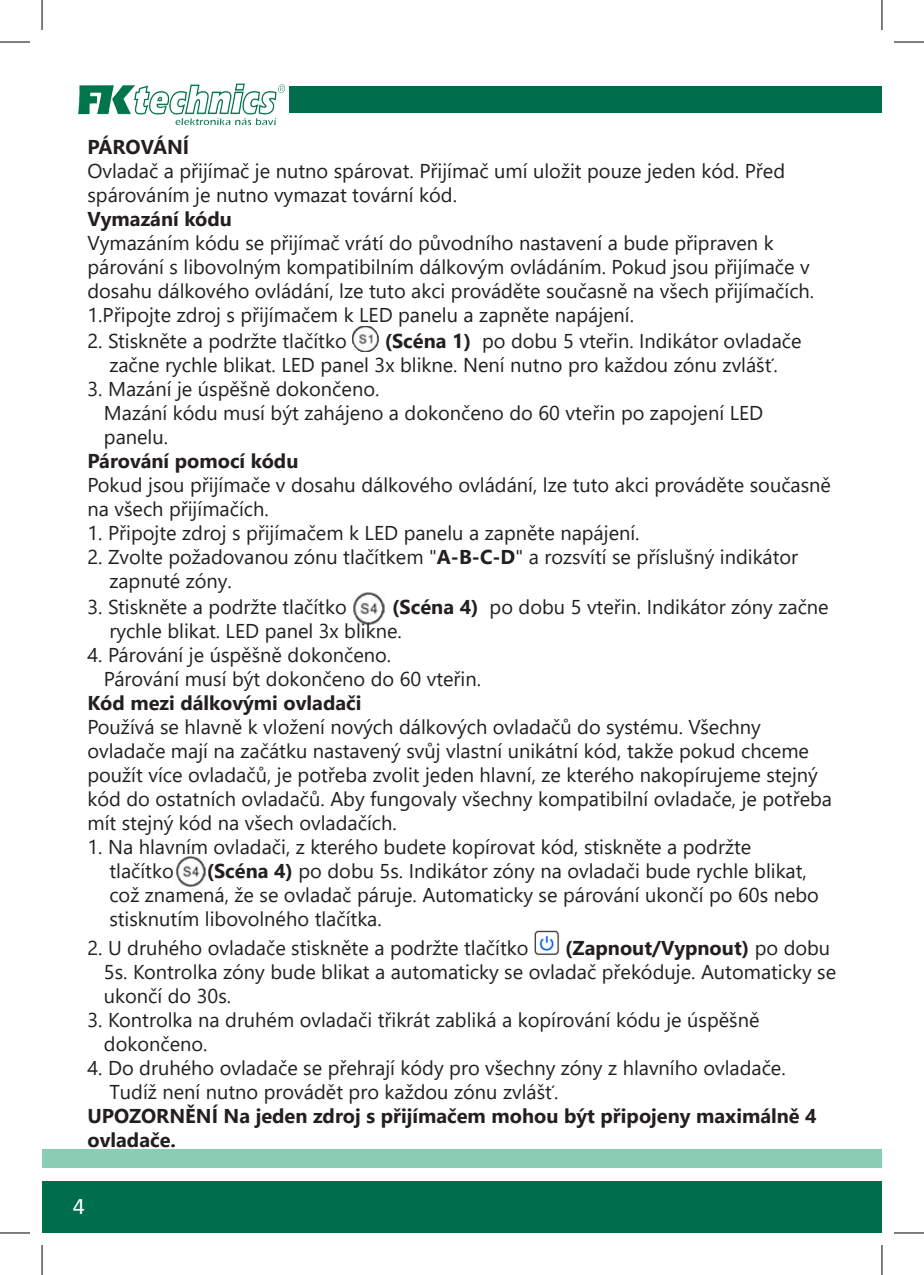
<style>
.page{position:relative;width:924px;height:1275px;background:#fff}
.page>*{position:absolute;margin:0;border:0;box-sizing:border-box;transform-origin:0 0}
.t1{font:24px "Calibri";color:#fff}
.t2{font:20px/24px "Segoe UI";color:#231f20}
.t3{font:700 20px/24px "Segoe UI";color:#231f20}
.s1{font-weight:700}
</style>
<div class="page">
<img style="left:78px;top:83px;width:207px;height:42px">
<div style="left:42px;top:1182px;width:839px;height:51px;background:#006e4a"></div>
<div style="left:42px;top:1149px;width:839px;height:18px;background:#89ceb4"></div>
<div style="left:289px;top:86px;width:592px;height:26px;background:#006e4a"></div>
<img style="left:352px;top:326px;width:27px;height:26px">
<img style="left:353px;top:592px;width:32px;height:33px">
<img style="left:534px;top:930px;width:25px;height:25px">
<img style="left:176px;top:856px;width:30px;height:31px">
<hr style="left:0;top:42px;width:30px;height:1px;background:#000">
<hr style="left:893px;top:42px;width:30px;height:1px;background:#000">
<hr style="left:0;top:1232px;width:30px;height:1px;background:#000">
<hr style="left:893px;top:1232px;width:30px;height:1px;background:#000">
<hr style="left:42px;top:0;width:1px;height:30px;background:#000">
<hr style="left:42px;top:1245px;width:1px;height:30px;background:#000">
<hr style="left:881px;top:0;width:1px;height:30px;background:#000">
<hr style="left:881px;top:1245px;width:1px;height:30px;background:#000">
<p class="t3" style="left:87px;top:133px;width:103px">PÁROVÁNÍ</p>
<p class="t2" style="left:87px;top:157px;width:699px">Ovladač a přijímač je nutno spárovat. Přijímač umí uložit pouze jeden kód. Před spárováním je nutno vymazat tovární kód.</p>
<p class="t3" style="left:87px;top:205px;width:146px">Vymazání kódu</p>
<p class="t2" style="left:87px;top:229px;width:728px">Vymazáním kódu se přijímač vrátí do původního nastavení a bude připraven k párování s libovolným kompatibilním dálkovým ovládáním. Pokud jsou přijímače v dosahu dálkového ovládání, lze tuto akci prováděte současně na všech přijímačích.<br>1.Připojte zdroj s přijímačem k LED panelu a zapněte napájení.</p>
<p class="t2" style="left:87px;top:327px;width:261px">2. Stiskněte a podržte tlačítko</p>
<p class="t2" style="left:109px;top:327px;width:693px;text-indent:275px"><span class="s1">(Scéna 1)</span> po dobu 5 vteřin. Indikátor ovladače začne rychle blikat. LED panel 3x blikne. Není nutno pro každou zónu zvlášť.</p>
<p class="t2" style="left:87px;top:375px;width:293px">3. Mazání je úspěšně dokončeno.</p>
<p class="t2" style="left:104px;top:399px;width:660px">Mazání kódu musí být zahájeno a dokončeno do 60 vteřin po zapojení LED panelu.</p>
<p class="t3" style="left:87px;top:447px;width:212px">Párování pomocí kódu</p>
<p class="t2" style="left:87px;top:471px;width:744px">Pokud jsou přijímače v dosahu dálkového ovládání, lze tuto akci prováděte současně na všech přijímačích.</p>
<p class="t2" style="left:87px;top:519px;width:553px">1. Připojte zdroj s přijímačem k LED panelu a zapněte napájení.</p>
<p class="t2" style="left:109px;top:543px;width:690px;text-indent:-22px">2. Zvolte požadovanou zónu tlačítkem "<span class="s1">A-B-C-D</span>" a rozsvítí se příslušný indikátor zapnuté zóny.</p>
<p class="t2" style="left:87px;top:593px;width:261px">3. Stiskněte a podržte tlačítko</p>
<p class="t2" style="left:109px;top:593px;width:720px;text-indent:283px"><span class="s1">(Scéna 4)</span> po dobu 5 vteřin. Indikátor zóny začne rychle blikat. LED panel 3x blikne.</p>
<p class="t2" style="left:87px;top:641px;width:305px">4. Párování je úspěšně dokončeno.</p>
<p class="t2" style="left:104px;top:665px;width:378px">Párování musí být dokončeno do 60 vteřin.</p>
<p class="t3" style="left:87px;top:689px;width:275px">Kód mezi dálkovými ovladači</p>
<p class="t2" style="left:87px;top:713px;width:745px">Používá se hlavně k vložení nových dálkových ovladačů do systému. Všechny ovladače mají na začátku nastavený svůj vlastní unikátní kód, takže pokud chceme použít více ovladačů, je potřeba zvolit jeden hlavní, ze kterého nakopírujeme stejný kód do ostatních ovladačů. Aby fungovaly všechny kompatibilní ovladače, je potřeba mít stejný kód na všech ovladačích.</p>
<p class="t2" style="left:87px;top:833px;width:665px">1. Na hlavním ovladači, z kterého budete kopírovat kód, stiskněte a podržte</p>
<p class="t2" style="left:109px;top:857px;width:66px">tlačítko</p>
<p class="t2" style="left:109px;top:857px;width:710px;text-indent:97px"><span class="s1">(Scéna 4)</span> po dobu 5s. Indikátor zóny na ovladači bude rychle blikat, což znamená, že se ovladač páruje. Automaticky se párování ukončí po 60s nebo stisknutím libovolného tlačítka.</p>
<p class="t2" style="left:87px;top:934px;width:442px">2. U druhého ovladače stiskněte a podržte tlačítko</p>
<p class="t2" style="left:104px;top:934px;width:733px;text-indent:461px"><span class="s1">(Zapnout/Vypnout)</span> po dobu<br>5s. Kontrolka zóny bude blikat a automaticky se ovladač překóduje. Automaticky se ukončí do 30s.</p>
<p class="t2" style="left:104px;top:1006px;width:657px;text-indent:-16px">3. Kontrolka na druhém ovladači třikrát zabliká a kopírování kódu je úspěšně dokončeno.</p>
<p class="t2" style="left:109px;top:1054px;width:677px;text-indent:-22px">4. Do druhého ovladače se přehrají kódy pro všechny zóny z hlavního ovladače.<br>Tudíž není nutno provádět pro každou zónu zvlášť.</p>
<p class="t3" style="left:87px;top:1102px;width:730px">UPOZORNĚNÍ Na jeden zdroj s přijímačem mohou být připojeny maximálně 4 ovladače.</p>
<p class="t1" style="left:73px;top:1189px;width:14px">4</p>
</div>
